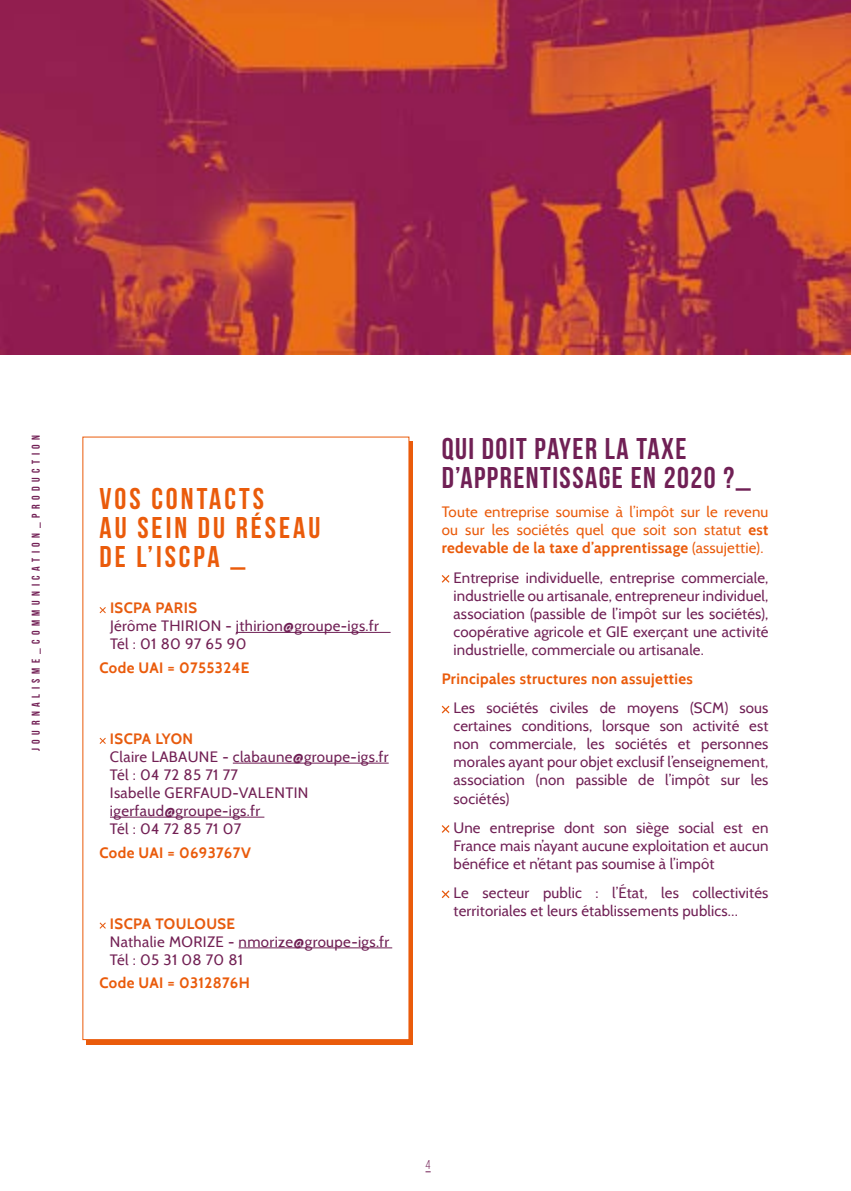
<style>
.page{position:relative;width:851px;height:1191px;background:#fff}
.page>*{position:absolute;margin:0;border:0;box-sizing:border-box;transform-origin:0 0}
.t1{font:700 30px/28.8px "Bebas Neue";letter-spacing:.05em;color:#702055}
.t2{font:700 30px/28.8px "Bebas Neue";letter-spacing:.1em;color:#ea5b0b}
.t3{font:15px/18px "Cabin";letter-spacing:.01em;color:#702055;text-align:justify}
.t4{font:15px/18px "Cabin";letter-spacing:.025em;color:#722054}
.t5{font:15px/18px "Cabin";letter-spacing:.01em;color:#ea5b0b;text-align:justify}
.t6{font:700 15px "Cabin";letter-spacing:.025em;color:#ea5b0b}
.t7{font:12.8px "Bebas Neue";color:#722055}
.t8{font:11.4px "Bebas Neue";letter-spacing:.4em;color:#722055}
.s1{font-weight:700;color:#e75b0e}
.s2{color:#702055}
.s3{font-weight:700}
</style>
<div class="page">
<svg style="left:441px;top:575px;width:8px;height:8px"></svg>
<svg style="left:441px;top:705px;width:8px;height:8px"></svg>
<svg style="left:441px;top:825px;width:8px;height:8px"></svg>
<svg style="left:441px;top:890px;width:8px;height:8px"></svg>
<img style="left:0;top:0;width:850px;height:354px">
<div style="left:86px;top:442px;width:327px;height:603px;background:#ea5b0b"></div>
<div style="left:83px;top:437px;width:326px;height:602px;background:#fff"></div>
<hr style="left:236px;top:632px;width:154px;height:1px;background:#702055">
<hr style="left:233px;top:762px;width:155px;height:1px;background:#702055">
<hr style="left:110px;top:816px;width:154px;height:1px;background:#702055">
<hr style="left:238px;top:947px;width:154px;height:1px;background:#702055">
<svg style="left:99px;top:607px;width:7px;height:6px"></svg>
<svg style="left:99px;top:737px;width:7px;height:7px"></svg>
<svg style="left:99px;top:922px;width:7px;height:6px"></svg>
<p class="t8" style="left:30px;top:751px;width:318px;rotate:-90deg">journalisme_communication_production</p>
<h1 class="t2" style="left:99px;top:484px;width:222px">VOS CONTACTS<br>AU SEIN DU RÉSEAU<br>DE L’ISCPA _</h1>
<p class="t4" style="left:110px;top:599px;width:270px"><span class="s1">ISCPA PARIS<br></span>Jérôme THIRION - <span class="s2">jthirion@groupe-igs.fr<br></span>Tél : 01 80 97 65 90</p>
<p class="t6" style="left:99px;top:658px;width:151px">Code UAI = 0755324E</p>
<p class="t4" style="left:110px;top:729px;width:280px"><span class="s1">ISCPA LYON<br></span>Claire LABAUNE - <span class="s2">clabaune@groupe-igs.fr<br></span>Tél : 04 72 85 71 77<br>Isabelle GERFAUD-VALENTIN</p>
<p class="t3" style="left:110px;top:801px;width:152px">igerfaud@groupe-igs.fr</p>
<p class="t4" style="left:110px;top:819px;width:133px">Tél : 04 72 85 71 07</p>
<p class="t6" style="left:99px;top:843px;width:153px">Code UAI = 0693767V</p>
<p class="t4" style="left:110px;top:914px;width:281px"><span class="s1">ISCPA TOULOUSE<br></span>Nathalie MORIZE - <span class="s2">nmorize@groupe-igs.fr<br></span>Tél : 05 31 08 70 81</p>
<p class="t6" style="left:99px;top:974px;width:152px">Code UAI = 0312876H</p>
<h1 class="t1" style="left:441px;top:434px;width:310px">QUI DOIT PAYER LA TAXE<br>D’APPRENTISSAGE EN 2020 ?_</h1>
<p class="t5" style="left:441px;top:503px;width:328px">Toute entreprise soumise à l’impôt sur le revenu ou sur les sociétés quel que soit son statut <span class="s3">est redevable de la taxe d’apprentissage</span> (assujettie).</p>
<p class="t3" style="left:453px;top:568px;width:316px">Entreprise individuelle, entreprise commerciale, industrielle ou artisanale, entrepreneur individuel, association (passible de l’impôt sur les sociétés), coopérative agricole et GIE exerçant une activité industrielle, commerciale ou artisanale.</p>
<p class="t6" style="left:441px;top:670px;width:253px">Principales structures non assujetties</p>
<p class="t3" style="left:453px;top:699px;width:316px">Les sociétés civiles de moyens (SCM) sous certaines conditions, lorsque son activité est non commerciale, les sociétés et personnes morales ayant pour objet exclusif l’enseignement, association (non passible de l’impôt sur les sociétés)</p>
<p class="t3" style="left:453px;top:818px;width:316px">Une entreprise dont son siège social est en France mais n’ayant aucune exploitation et aucun bénéfice et n’étant pas soumise à l’impôt</p>
<p class="t3" style="left:453px;top:884px;width:316px">Le secteur public : l’État, les collectivités territoriales et leurs établissements publics…</p>
<p class="t7" style="left:425px;top:1157px;width:7px">4</p>
</div>
